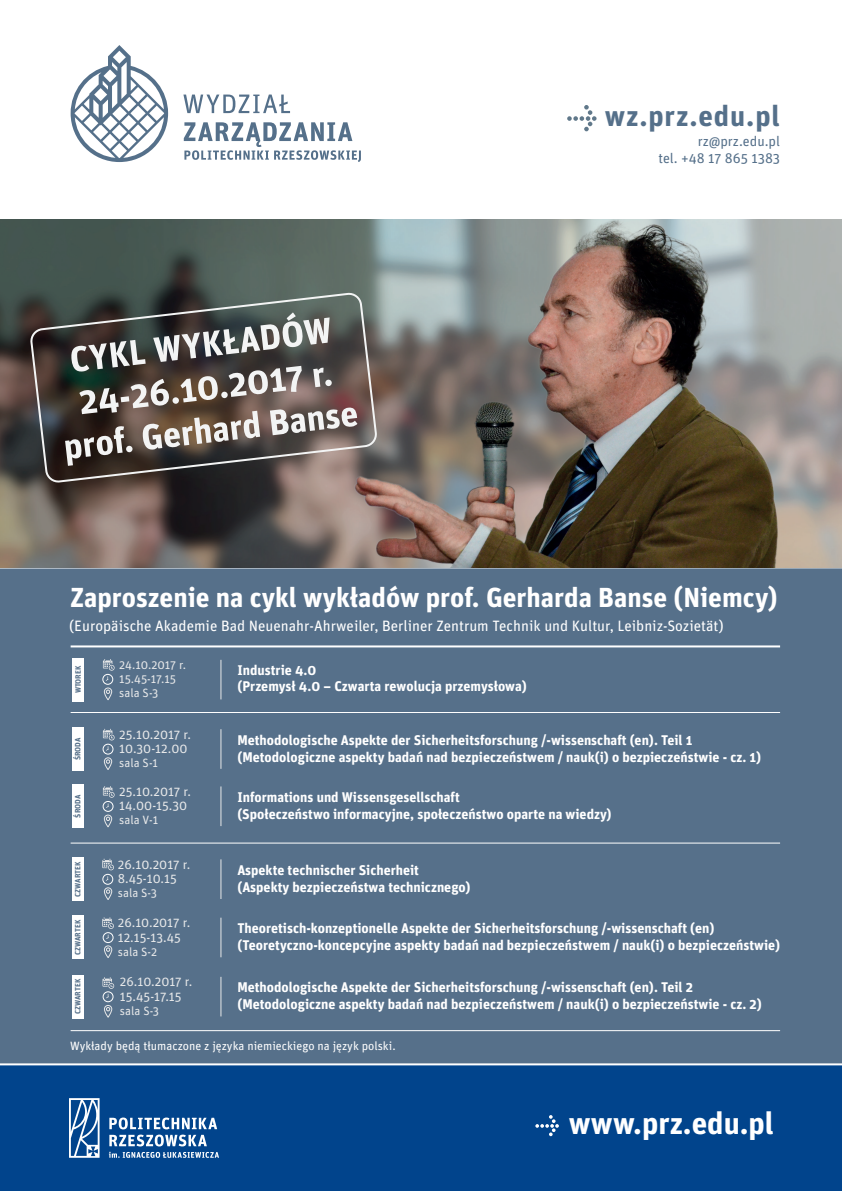
<style>
.page{position:relative;width:842px;height:1191px;background:#fff}
.page>*{position:absolute;margin:0;border:0;box-sizing:border-box;transform-origin:0 0}
.t1{font:700 31px "Unit Pro";color:#fff}
.t2{font:700 29px "Unit Pro";letter-spacing:.03em;color:#55708a}
.t3{font:700 27.5px "Unit Pro";color:#fff}
.t4{font:15px "Unit Pro";color:#fff}
.t5{font:700 14px/16.8px "Unit Pro";color:#fff}
.t6{font:14px/16.8px "Unit Pro";color:#55708a;text-align:right}
.t7{font:13px "Unit Pro";color:#e7e8e9}
.t8{font:12px "Unit Pro";color:#e7e8e9}
.t9{font:12px "Unit Pro";color:#fff}
.t10{font:700 7.7px "Unit Pro";color:#56708a}
</style>
<div class="page">
<div style="left:0;top:532px;width:842px;height:638px;background:#56708a"></div>
<div style="left:0;top:1064px;width:842px;height:127px;background:#01448c"></div>
<svg style="left:109px;top:1117px;width:110px;height:40px"></svg>
<svg style="left:69px;top:1098px;width:31px;height:59px"></svg>
<svg style="left:535px;top:1115px;width:24px;height:21px"></svg>
<svg style="left:567px;top:105px;width:29px;height:26px"></svg>
<hr style="left:0;top:1063px;width:842px;height:2px;background:#fff">
<svg style="left:183px;top:95px;width:178px;height:67px"></svg>
<svg style="left:71px;top:45px;width:97px;height:117px"></svg>
<hr style="left:0;top:566px;width:842px;height:2px;background:#fff">
<hr style="left:71px;top:645px;width:709px;height:2px;background:#fff">
<hr style="left:71px;top:712px;width:709px;height:1px;background:#fff">
<hr style="left:71px;top:842px;width:709px;height:1px;background:#fff">
<hr style="left:71px;top:1030px;width:709px;height:1px;background:#fff">
<img style="left:0;top:220px;width:842px;height:347px">
<svg style="left:29px;top:291px;width:350px;height:193px;background:#635e5a"></svg>
<hr style="left:220px;top:859px;width:1px;height:40px;background:#e7e8e9">
<hr style="left:220px;top:786px;width:1px;height:40px;background:#e7e8e9">
<hr style="left:220px;top:729px;width:1px;height:40px;background:#e7e8e9">
<hr style="left:220px;top:660px;width:1px;height:39px;background:#e7e8e9">
<hr style="left:220px;top:917px;width:1px;height:40px;background:#e7e8e9">
<svg style="left:104px;top:945px;width:9px;height:13px"></svg>
<div style="left:103px;top:932px;width:10px;height:11px;border:1px solid #fff;border-radius:50%"></div>
<svg style="left:102px;top:917px;width:12px;height:22px"></svg>
<hr style="left:220px;top:976px;width:1px;height:40px;background:#e7e8e9">
<svg style="left:104px;top:1005px;width:9px;height:13px"></svg>
<div style="left:103px;top:991px;width:10px;height:11px;border:1px solid #fff;border-radius:50%"></div>
<svg style="left:103px;top:977px;width:11px;height:21px"></svg>
<svg style="left:103px;top:659px;width:12px;height:11px"></svg>
<svg style="left:104px;top:687px;width:8px;height:13px"></svg>
<div style="left:102px;top:674px;width:11px;height:10px;border:1px solid #fff;border-radius:50%"></div>
<div style="left:72px;top:657px;width:12px;height:44px;background:#fff"></div>
<svg style="left:103px;top:729px;width:12px;height:11px"></svg>
<svg style="left:104px;top:757px;width:8px;height:13px"></svg>
<div style="left:103px;top:744px;width:10px;height:10px;border:1px solid #fff;border-radius:50%"></div>
<div style="left:72px;top:727px;width:11px;height:44px;background:#fff"></div>
<svg style="left:103px;top:786px;width:12px;height:11px"></svg>
<svg style="left:104px;top:814px;width:8px;height:13px"></svg>
<div style="left:103px;top:801px;width:10px;height:10px;border:1px solid #fff;border-radius:50%"></div>
<div style="left:72px;top:784px;width:11px;height:44px;background:#fff"></div>
<svg style="left:102px;top:858px;width:12px;height:12px"></svg>
<svg style="left:104px;top:887px;width:8px;height:13px"></svg>
<div style="left:102px;top:874px;width:11px;height:10px;border:1px solid #fff;border-radius:50%"></div>
<div style="left:72px;top:857px;width:11px;height:44px;background:#fff"></div>
<div style="left:72px;top:915px;width:11px;height:44px;background:#fff"></div>
<div style="left:72px;top:974px;width:11px;height:44px;background:#fff"></div>
<h2 class="t2" style="left:605px;top:97px;width:176px">wz.prz.edu.pl</h2>
<p class="t6" style="left:658px;top:132px;width:123px">rz@prz.edu.pl<br>tel. +48 17 865 1383</p>
<h3 class="t3" style="left:70px;top:580px;width:709px">Zaproszenie na cykl wykładów prof. Gerharda Banse (Niemcy)</h3>
<p class="t4" style="left:69px;top:616px;width:656px">(Europäische Akademie Bad Neuenahr-Ahrweiler, Berliner Zentrum Technik und Kultur, Leibniz-Sozietät)</p>
<p class="t10" style="left:73px;top:693px;width:29px;rotate:-90deg">WTOREK</p>
<p class="t8" style="left:119px;top:657px;width:68px">24.10.2017 r.</p>
<p class="t8" style="left:119px;top:685px;width:41px">sala S-3</p>
<p class="t8" style="left:119px;top:671px;width:58px">15.45-17.15</p>
<p class="t5" style="left:237px;top:661px;width:291px">Industrie 4.0<br>(Przemysł 4.0 – Czwarta rewolucja przemysłowa)</p>
<p class="t10" style="left:73px;top:760px;width:24px;rotate:-90deg">ŚRODA</p>
<p class="t7" style="left:119px;top:726px;width:73px">25.10.2017 r.</p>
<p class="t8" style="left:119px;top:755px;width:40px">sala S-1</p>
<p class="t7" style="left:119px;top:740px;width:70px">10.30-12.00</p>
<p class="t5" style="left:237px;top:731px;width:525px">Methodologische Aspekte der Sicherheitsforschung /-wissenschaft (en). Teil 1 (Metodologiczne aspekty badań nad bezpieczeństwem / nauk(i) o bezpieczeństwie - cz. 1)</p>
<p class="t10" style="left:73px;top:817px;width:24px;rotate:-90deg">ŚRODA</p>
<p class="t7" style="left:119px;top:783px;width:73px">25.10.2017 r.</p>
<p class="t8" style="left:119px;top:812px;width:40px">sala V-1</p>
<p class="t7" style="left:119px;top:797px;width:69px">14.00-15.30</p>
<p class="t5" style="left:237px;top:788px;width:376px">Informations und Wissensgesellschaft<br>(Społeczeństwo informacyjne, społeczeństwo oparte na wiedzy)</p>
<p class="t10" style="left:73px;top:896px;width:37px;rotate:-90deg">CZWARTEK</p>
<p class="t7" style="left:118px;top:856px;width:74px">26.10.2017 r.</p>
<p class="t7" style="left:118px;top:870px;width:60px">8.45-10.15</p>
<p class="t8" style="left:118px;top:885px;width:41px">sala S-3</p>
<p class="t5" style="left:237px;top:861px;width:235px">Aspekte technischer Sicherheit (Aspekty bezpieczeństwa technicznego)</p>
<p class="t10" style="left:73px;top:955px;width:37px;rotate:-90deg">CZWARTEK</p>
<p class="t10" style="left:73px;top:1014px;width:37px;rotate:-90deg">CZWARTEK</p>
<p class="t7" style="left:118px;top:914px;width:74px">26.10.2017 r.</p>
<p class="t8" style="left:118px;top:944px;width:41px">sala S-2</p>
<p class="t7" style="left:118px;top:929px;width:64px">12.15-13.45</p>
<p class="t7" style="left:120px;top:973px;width:74px">26.10.2017 r.</p>
<p class="t8" style="left:120px;top:1003px;width:41px">sala S-3</p>
<p class="t7" style="left:120px;top:988px;width:63px">15.45-17.15</p>
<p class="t5" style="left:237px;top:919px;width:544px">Theoretisch-konzeptionelle Aspekte der Sicherheitsforschung /-wissenschaft (en) (Teoretyczno-koncepcyjne aspekty badań nad bezpieczeństwem / nauk(i) o bezpieczeństwie)</p>
<p class="t5" style="left:237px;top:978px;width:526px">Methodologische Aspekte der Sicherheitsforschung /-wissenschaft (en). Teil 2 (Metodologiczne aspekty badań nad bezpieczeństwem / nauk(i) o bezpieczeństwie - cz. 2)</p>
<p class="t9" style="left:70px;top:1038px;width:327px">Wykłady będą tłumaczone z języka niemieckiego na język polski.</p>
<h1 class="t1" style="left:569px;top:1103px;width:207px">www.prz.edu.pl</h1>
</div>
